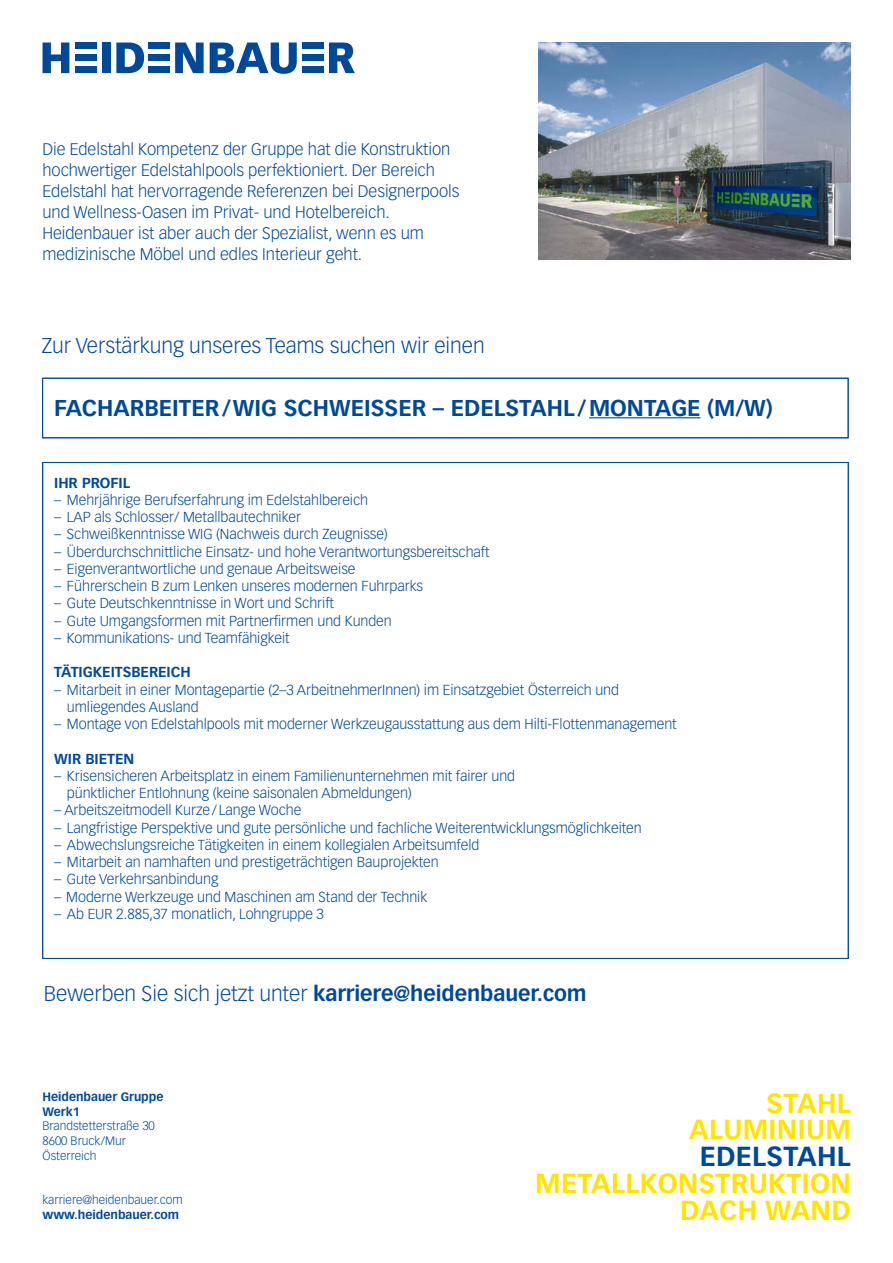
<style>
.page{position:relative;width:893px;height:1263px;background:#fff}
.page>*{position:absolute;margin:0;border:0;box-sizing:border-box;transform-origin:0 0}
.t1{font:700 27.15px/26.7px "Vectora LT Std";letter-spacing:.01em;color:#ffe400;text-align:right}
.t2{font:700 27.15px "Vectora LT Std";letter-spacing:.01em;color:#004998}
.t3{font:700 22.5px "Vectora LT Std";color:#004998}
.t4{font:300 21px "Vectora LT Std";letter-spacing:-.005em;color:#004998}
.t5{font:300 16.5px/21px "Vectora LT Std";letter-spacing:-.005em;color:#004998}
.t6{font:300 14.25px/17.2px "Vectora LT Std";letter-spacing:-.005em;color:#004998}
.t7{font:700 14.25px "Vectora LT Std";letter-spacing:-.005em;color:#004998}
.t8{font:300 12px/14.7px "Vectora LT Std";color:#004998}
.t9{font:700 12px/14.7px "Vectora LT Std";letter-spacing:-.005em;color:#004998}
.s1{font-weight:700}
</style>
<div class="page">
<svg style="left:175px;top:43px;width:29px;height:30px"></svg>
<svg style="left:116px;top:43px;width:28px;height:30px"></svg>
<div style="left:102px;top:43px;width:8px;height:30px;background:#004998"></div>
<svg style="left:43px;top:43px;width:26px;height:30px"></svg>
<svg style="left:210px;top:43px;width:87px;height:31px"></svg>
<svg style="left:329px;top:43px;width:26px;height:30px"></svg>
<div style="left:75px;top:43px;width:21px;height:6px;background:#004998"></div>
<div style="left:75px;top:54px;width:21px;height:7px;background:#004998"></div>
<div style="left:75px;top:66px;width:21px;height:7px;background:#004998"></div>
<div style="left:149px;top:43px;width:21px;height:6px;background:#004998"></div>
<div style="left:149px;top:54px;width:21px;height:7px;background:#004998"></div>
<div style="left:149px;top:66px;width:21px;height:7px;background:#004998"></div>
<div style="left:302px;top:43px;width:21px;height:6px;background:#004998"></div>
<div style="left:302px;top:54px;width:21px;height:7px;background:#004998"></div>
<div style="left:302px;top:66px;width:21px;height:7px;background:#004998"></div>
<img style="left:538px;top:42px;width:312px;height:217px">
<div style="left:42px;top:378px;width:806px;height:60px;border:1px solid #004998"></div>
<hr style="left:589px;top:417px;width:111px;height:1px;background:#004998">
<p class="t5" style="left:42px;top:138px;width:419px">Die Edelstahl Kompetenz der Gruppe hat die Konstruktion hochwertiger Edelstahlpools perfektioniert. Der Bereich Edelstahl hat hervorragende Referenzen bei Designerpools und Wellness-Oasen im Privat- und Hotelbereich.<br>Heidenbauer ist aber auch der Spezialist, wenn es um medizinische Möbel und edles Interieur geht.</p>
<h3 class="t4" style="left:42px;top:333px;width:445px">Zur Verstärkung unseres Teams suchen wir einen</h3>
<h2 class="t3" style="left:54px;top:394px;width:720px">FACHARBEITER/WIG SCHWEISSER – EDELSTAHL/MONTAGE (M/W)</h2>
<p class="t7" style="left:54px;top:474px;width:77px">IHR PROFIL</p>
<p class="t6" style="left:54px;top:491px;width:315px">– Mehrjährige Berufserfahrung im Edelstahlbereich</p>
<p class="t6" style="left:54px;top:509px;width:248px">– LAP als Schlosser/ Metallbautechniker</p>
<p class="t6" style="left:54px;top:526px;width:335px">– Schweißkenntnisse WIG (Nachweis durch Zeugnisse)</p>
<p class="t6" style="left:54px;top:543px;width:437px">– Überdurchschnittliche Einsatz- und hohe Verantwortungsbereitschaft</p>
<p class="t6" style="left:54px;top:560px;width:303px">– Eigenverantwortliche und genaue Arbeitsweise</p>
<p class="t6" style="left:54px;top:578px;width:370px">– Führerschein B zum Lenken unseres modernen Fuhrparks</p>
<p class="t6" style="left:54px;top:595px;width:281px">– Gute Deutschkenntnisse in Wort und Schrift</p>
<p class="t6" style="left:54px;top:612px;width:339px">– Gute Umgangsformen mit Partnerfirmen und Kunden</p>
<p class="t6" style="left:54px;top:629px;width:237px">– Kommunikations- und Teamfähigkeit</p>
<p class="t7" style="left:54px;top:664px;width:138px">TÄTIGKEITSBEREICH</p>
<p class="t6" style="left:67px;top:681px;width:554px;text-indent:-13px">– Mitarbeit in einer Montagepartie (2–3 ArbeitnehmerInnen) im Einsatzgebiet Österreich und umliegendes Ausland</p>
<p class="t6" style="left:54px;top:716px;width:624px">– Montage von Edelstahlpools mit moderner Werkzeugausstattung aus dem Hilti-Flottenmanagement</p>
<p class="t7" style="left:54px;top:750px;width:82px">WIR BIETEN</p>
<p class="t6" style="left:67px;top:767px;width:450px;text-indent:-13px">– Krisensicheren Arbeitsplatz in einem Familienunternehmen mit fairer und pünktlicher Entlohnung (keine saisonalen Abmeldungen)</p>
<p class="t6" style="left:54px;top:802px;width:249px">– Arbeitszeitmodell Kurze/ Lange Woche</p>
<p class="t6" style="left:54px;top:819px;width:589px">– Langfristige Perspektive und gute persönliche und fachliche Weiterentwicklungsmöglichkeiten</p>
<p class="t6" style="left:54px;top:836px;width:427px">– Abwechslungsreiche Tätigkeiten in einem kollegialen Arbeitsumfeld</p>
<p class="t6" style="left:54px;top:854px;width:386px">– Mitarbeit an namhaften und prestigeträchtigen Bauprojekten</p>
<p class="t6" style="left:54px;top:871px;width:166px">– Gute Verkehrsanbindung</p>
<p class="t6" style="left:54px;top:888px;width:374px">– Moderne Werkzeuge und Maschinen am Stand der Technik</p>
<p class="t6" style="left:54px;top:905px;width:271px">– Ab EUR 2.885,37 monatlich, Lohngruppe 3</p>
<h3 class="t4" style="left:44px;top:981px;width:544px">Bewerben Sie sich jetzt unter <span class="s1">karriere@heidenbauer.com</span></h3>
<p class="t9" style="left:43px;top:1089px;width:122px">Heidenbauer Gruppe<br>Werk1</p>
<p class="t8" style="left:43px;top:1119px;width:114px">Brandstetterstraße 30<br>8600 Bruck/Mur<br>Österreich</p>
<p class="t8" style="left:43px;top:1193px;width:142px">karriere@heidenbauer.com</p>
<p class="t9" style="left:43px;top:1207px;width:138px">www.heidenbauer.com</p>
<h1 class="t1" style="left:689px;top:1090px;width:163px">STAHL<br>ALUMINIUM</h1>
<h1 class="t2" style="left:700px;top:1140px;width:153px">EDELSTAHL</h1>
<h1 class="t1" style="left:535px;top:1170px;width:317px">METALLKONSTRUKTION<br>DACH WAND</h1>
</div>
